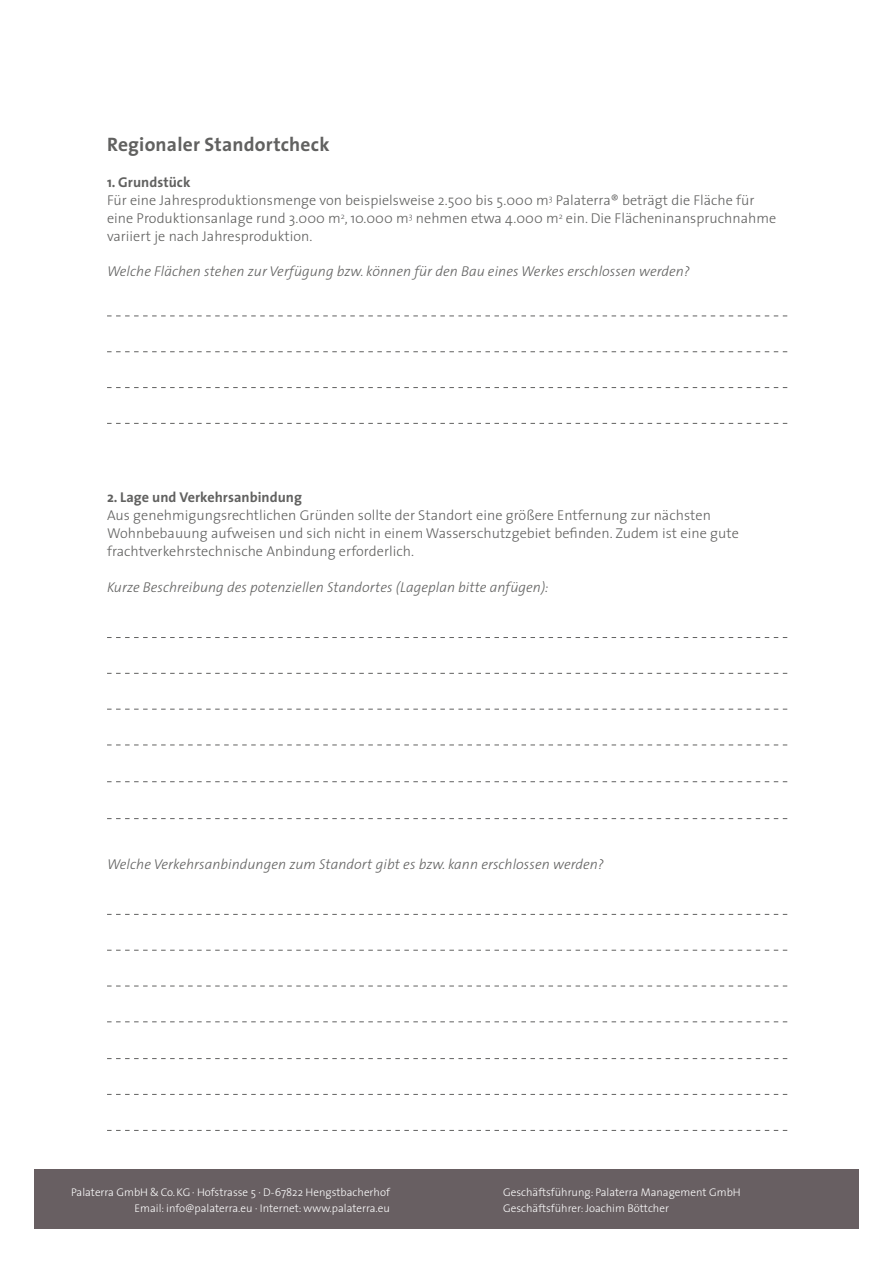
<style>
.page{position:relative;width:893px;height:1263px;background:#fff}
.page>*{position:absolute;margin:0;border:0;box-sizing:border-box;transform-origin:0 0}
.t1{font:700 19.5px "The Sans";letter-spacing:.01em;color:#616160}
.t2{font:300 14.25px/18px "The Sans";letter-spacing:.005em;color:#616160}
.t3{font:italic 300 14.25px "The Sans";letter-spacing:.005em;color:#616160}
.t4{font:700 14.25px "The Sans";letter-spacing:.005em;color:#616160}
.t5{font:300 11.1px/16px "The Sans";color:#fff}
.s1{font-weight:700}
</style>
<div class="page">
<div style="left:35px;top:1170px;width:824px;height:59px;background:#685f62"></div>
<svg style="left:107px;top:316px;width:680px;height:1px"></svg>
<svg style="left:107px;top:351px;width:680px;height:1px"></svg>
<svg style="left:107px;top:637px;width:680px;height:1px"></svg>
<svg style="left:107px;top:914px;width:680px;height:1px"></svg>
<svg style="left:107px;top:387px;width:680px;height:1px"></svg>
<svg style="left:107px;top:673px;width:680px;height:1px"></svg>
<svg style="left:107px;top:950px;width:680px;height:1px"></svg>
<svg style="left:107px;top:423px;width:680px;height:1px"></svg>
<svg style="left:107px;top:709px;width:680px;height:1px"></svg>
<svg style="left:107px;top:986px;width:680px;height:1px"></svg>
<svg style="left:107px;top:781px;width:680px;height:1px"></svg>
<svg style="left:107px;top:818px;width:680px;height:1px"></svg>
<svg style="left:107px;top:1058px;width:680px;height:1px"></svg>
<svg style="left:107px;top:1130px;width:680px;height:1px"></svg>
<svg style="left:107px;top:745px;width:680px;height:1px"></svg>
<svg style="left:107px;top:1021px;width:680px;height:1px"></svg>
<svg style="left:107px;top:1094px;width:680px;height:1px"></svg>
<h1 class="t1" style="left:107px;top:129px;width:224px">Regionaler Standortcheck</h1>
<p class="t2" style="left:107px;top:173px;width:671px"><span class="s1">1. Grundstück<br></span>Für eine Jahresproduktionsmenge von beispielsweise 2.500 bis 5.000 m<sup>3</sup> Palaterra® beträgt die Fläche für eine Produktionsanlage rund 3.000 m<sup>2</sup>, 10.000 m<sup>3</sup> nehmen etwa 4.000 m<sup>2</sup> ein. Die Flächeninanspruchnahme variiert je nach Jahresproduktion.</p>
<p class="t3" style="left:107px;top:259px;width:584px">Welche Flächen stehen zur Verfügung bzw. können für den Bau eines Werkes erschlossen werden?</p>
<p class="t4" style="left:107px;top:486px;width:196px">2. Lage und Verkehrsanbindung</p>
<p class="t2" style="left:107px;top:506px;width:633px">Aus genehmigungsrechtlichen Gründen sollte der Standort eine größere Entfernung zur nächsten<br>Wohnbebauung aufweisen und sich nicht in einem Wasserschutzgebiet befinden. Zudem ist eine gute frachtverkehrstechnische Anbindung erforderlich.</p>
<p class="t3" style="left:107px;top:576px;width:443px">Kurze Beschreibung des potenziellen Standortes (Lageplan bitte anfügen):</p>
<p class="t3" style="left:107px;top:852px;width:498px">Welche Verkehrsanbindungen zum Standort gibt es bzw. kann erschlossen werden?</p>
<p class="t5" style="left:71px;top:1183px;width:320px;text-align:right">Palaterra GmbH &amp; Co.KG · Hofstrasse 5 · D-67822 Hengstbacherhof<br>Email: info@palaterra.eu · Internet: www.palaterra.eu</p>
<p class="t5" style="left:503px;top:1183px;width:239px">Geschäftsführung: Palaterra Management GmbH<br>Geschäftsführer: Joachim Böttcher</p>
</div>
